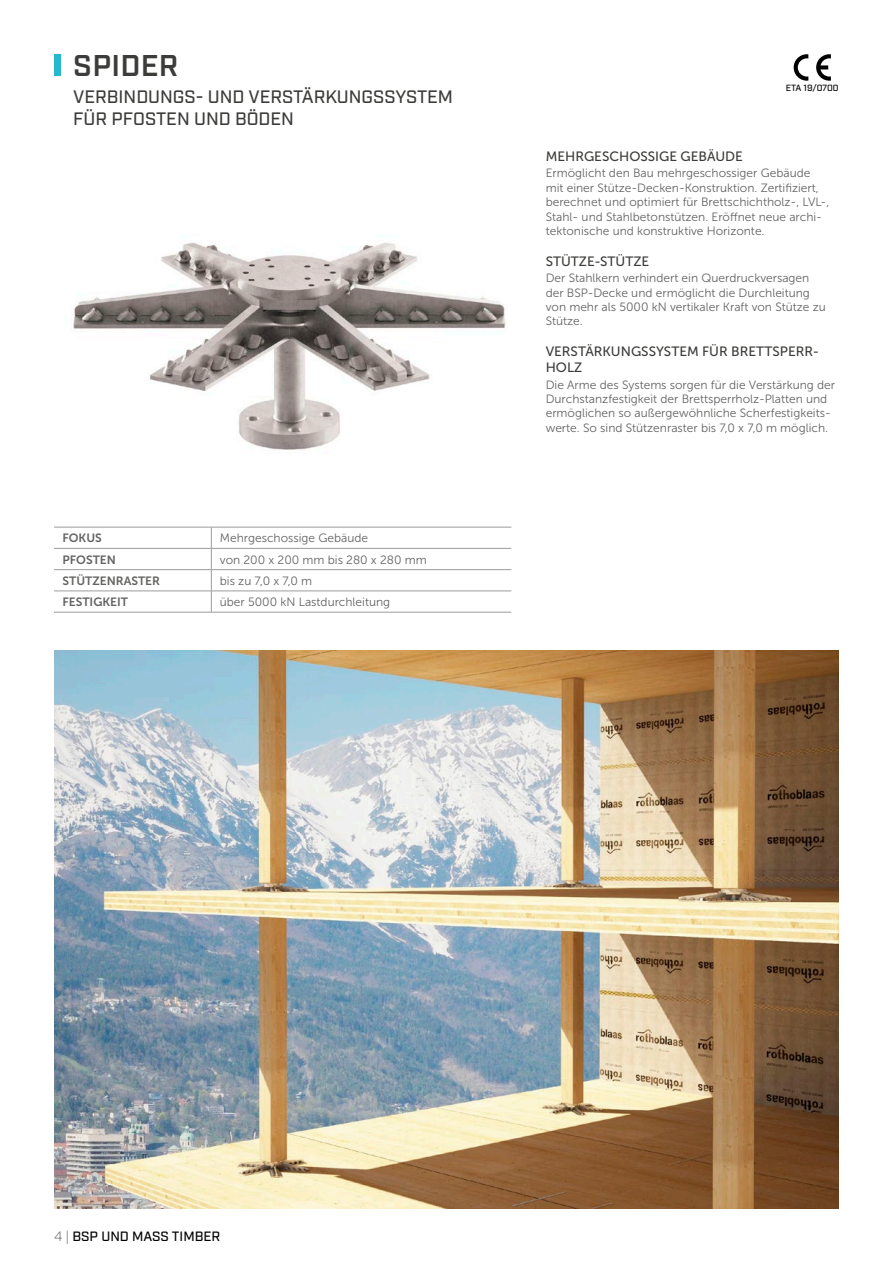
<style>
.page{position:relative;width:893px;height:1263px;background:#fff}
.page>*{position:absolute;margin:0;border:0;box-sizing:border-box;transform-origin:0 0}
.HEAD{font:600 30px "Industry";letter-spacing:.01em;color:#3c3c3a}
.SUBHEAD{font:500 18px/21.6px "Industry";color:#3c3c3a}
.Body_title{font:13.5px/16.2px "Museo Sans 500";color:#3c3c3a}
.t1{font:500 13.5px "Industry";color:#000}
.Body{font:12px/14.4px "Museo Sans 300";color:#636362}
.table_body_-_left{font:12px "Museo Sans 300";color:#636362}
.table_head_-_left{font:12px "Museo Sans 700";color:#636362}
.ICON{font:500 9px "Industry";letter-spacing:-.01em;color:#000}
.s1{font-weight:300;color:#565655}
</style>
<div class="page">
<div style="left:54px;top:54px;width:6px;height:22px;background:#26b8ce"></div>
<img style="left:54px;top:651px;width:785px;height:558px">
<img style="left:73px;top:242px;width:433px;height:208px">
<svg style="left:794px;top:54px;width:14px;height:27px"></svg>
<svg style="left:816px;top:54px;width:15px;height:27px"></svg>
<hr style="left:54px;top:527px;width:157px;height:1px;background:#9c9c9c">
<hr style="left:211px;top:527px;width:300px;height:1px;background:#9c9c9c">
<hr style="left:54px;top:548px;width:157px;height:1px;background:#9c9c9c">
<hr style="left:211px;top:548px;width:300px;height:1px;background:#9c9c9c">
<hr style="left:54px;top:569px;width:157px;height:1px;background:#9c9c9c">
<hr style="left:211px;top:569px;width:300px;height:1px;background:#9c9c9c">
<hr style="left:54px;top:591px;width:157px;height:1px;background:#9c9c9c">
<hr style="left:211px;top:591px;width:300px;height:1px;background:#9c9c9c">
<svg style="left:211px;top:527px;width:1px;height:85px"></svg>
<hr style="left:54px;top:612px;width:157px;height:1px;background:#9c9c9c">
<hr style="left:211px;top:612px;width:300px;height:1px;background:#9c9c9c">
<p class="HEAD" style="left:73px;top:48px;width:107px">SPIDER</p>
<p class="SUBHEAD" style="left:73px;top:87px;width:381px">VERBINDUNGS- UND VERSTÄRKUNGSSYSTEM<br>FÜR PFOSTEN UND BÖDEN</p>
<p class="ICON" style="left:786px;top:83px;width:54px">ETA 19/0700</p>
<p class="Body_title" style="left:546px;top:148px;width:199px">MEHRGESCHOSSIGE GEBÄUDE</p>
<p class="Body" style="left:546px;top:166px;width:285px">Ermöglicht den Bau mehrgeschossiger Gebäude mit einer Stütze-Decken-Konstruktion. Zertifiziert, berechnet und optimiert für Brettschichtholz-, LVL-, Stahl- und Stahlbetonstützen. Eröffnet neue archi&shy;tektonische und konstruktive Horizonte.</p>
<p class="Body_title" style="left:546px;top:253px;width:105px">STÜTZE-STÜTZE</p>
<p class="Body" style="left:546px;top:271px;width:282px">Der Stahlkern verhindert ein Querdruckversagen der BSP-Decke und ermöglicht die Durchleitung von mehr als 5000 kN vertikaler Kraft von Stütze zu Stütze.</p>
<p class="Body_title" style="left:546px;top:343px;width:275px">VERSTÄRKUNGSSYSTEM FÜR BRETTSPERR-<br>HOLZ</p>
<p class="Body" style="left:546px;top:377px;width:291px">Die Arme des Systems sorgen für die Verstärkung der Durchstanzfestigkeit der Brettsperrholz-Platten und ermöglichen so außergewöhnliche Scherfestigkeits&shy;werte. So sind Stützenraster bis 7,0 x 7,0 m möglich.</p>
<p class="table_head_-_left" style="left:63px;top:531px;width:41px">FOKUS</p>
<p class="table_body_-_left" style="left:220px;top:532px;width:150px">Mehrgeschossige Gebäude</p>
<p class="table_head_-_left" style="left:63px;top:553px;width:55px">PFOSTEN</p>
<p class="table_body_-_left" style="left:220px;top:553px;width:208px">von 200 x 200 mm bis 280 x 280 mm</p>
<p class="table_head_-_left" style="left:63px;top:574px;width:99px">STÜTZENRASTER</p>
<p class="table_body_-_left" style="left:220px;top:574px;width:94px">bis zu 7,0 x 7,0 m</p>
<p class="table_head_-_left" style="left:63px;top:595px;width:67px">FESTIGKEIT</p>
<p class="table_body_-_left" style="left:220px;top:595px;width:172px">über 5000 kN Lastdurchleitung</p>
<p class="t1" style="left:54px;top:1228px;width:168px"><span class="s1">4 |</span> BSP UND MASS TIMBER</p>
</div>
